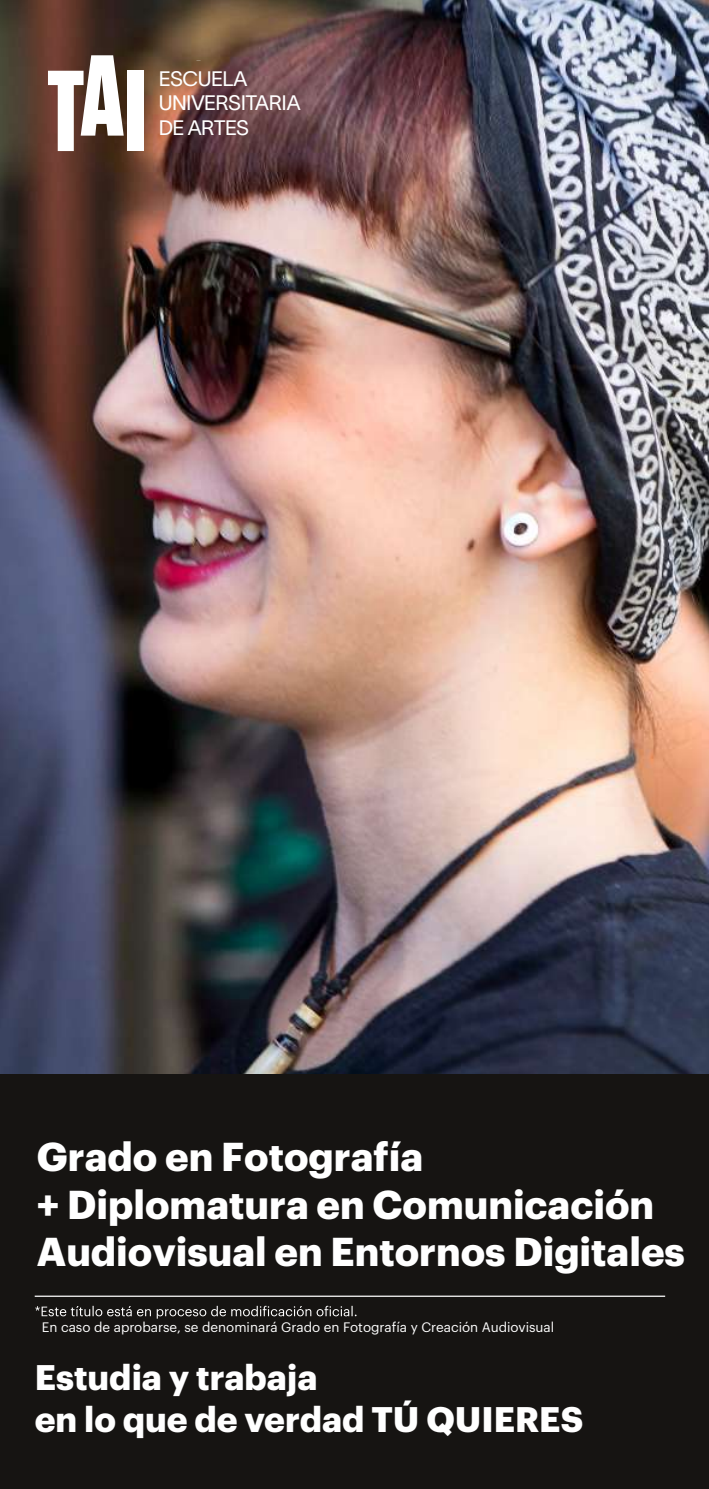
<style>
.page{position:relative;width:709px;height:1489px;background:#fff}
.page>*{position:absolute;margin:0;border:0;box-sizing:border-box;transform-origin:0 0}
.t1{font:700 39.5px/47.2px "Graphik";color:#fff}
.t2{font:700 34.75px/41.8px "Graphik";color:#fff}
.t3{font:20.5px/24.8px "Lausanne 300";letter-spacing:-.03em;color:#fff}
.t4{font:13.5px "Graphik";color:#fff}
</style>
<div class="page">
<img style="left:0;top:0;width:709px;height:1073px">
<div style="left:0;top:1073px;width:709px;height:415px;background:#161412"></div>
<hr style="left:35px;top:1295px;width:630px;height:1px;background:#fff">
<svg style="left:35px;top:1305px;width:321px;height:13px"></svg>
<svg style="left:48px;top:55px;width:76px;height:96px"></svg>
<div style="left:127px;top:71px;width:16px;height:80px;background:#fff"></div>
<p class="t3" style="left:159px;top:65px;width:143px">ESCUELA<br>UNIVERSITARIA<br>DE ARTES</p>
<p class="t1" style="left:37px;top:1129px;width:649px">Grado en Fotografía<br>+ Diplomatura en Comunicación<br>Audiovisual en Entornos Digitales</p>
<p class="t4" style="left:42px;top:1317px;width:514px">En caso de aprobarse, se denominará Grado en Fotografía y Creación Audiovisual</p>
<p class="t2" style="left:35px;top:1353px;width:550px">Estudia y trabaja<br>en lo que de verdad TÚ QUIERES</p>
</div>
